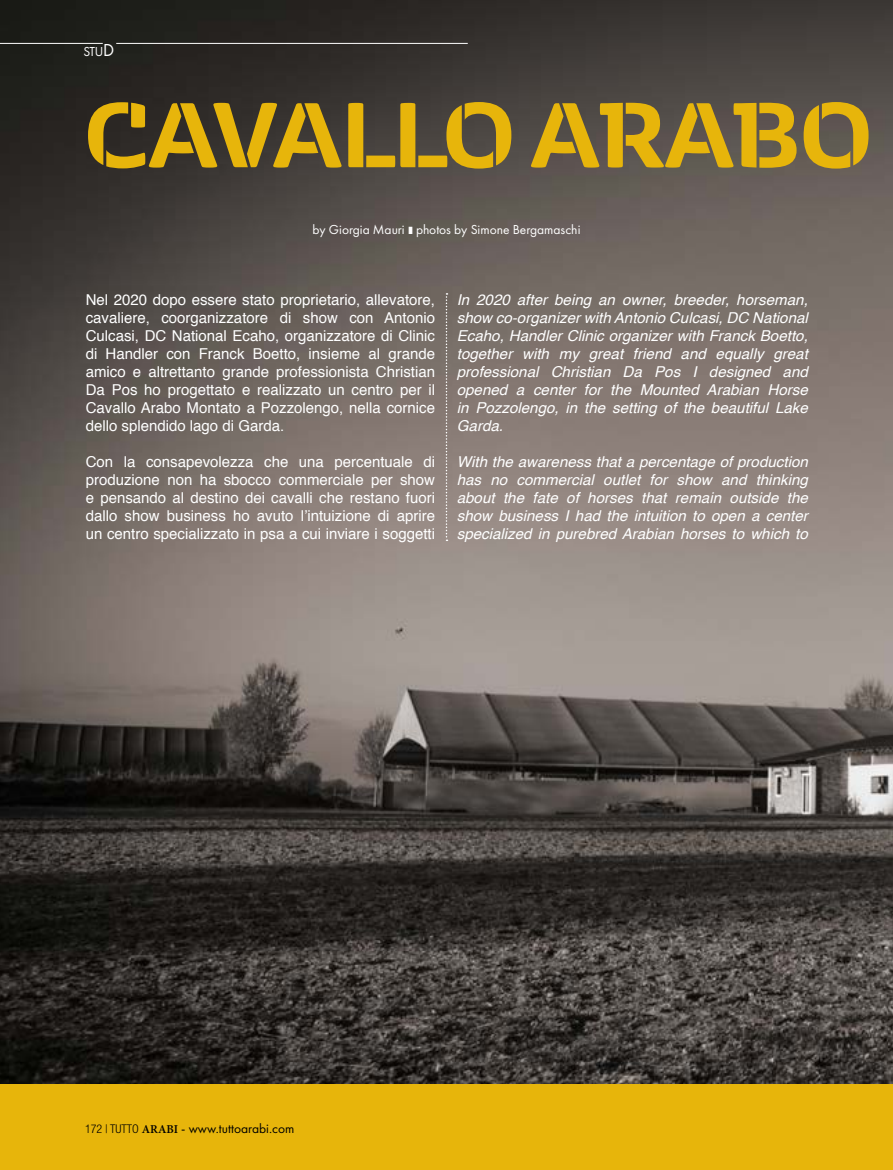
<style>
.page{position:relative;width:893px;height:1170px;background:#fff}
.page>*{position:absolute;margin:0;border:0;box-sizing:border-box;transform-origin:0 0}
.t1{font:800 108.9px "Kobenhavn Stencil";letter-spacing:-.045em;color:#e7b50b;scale:.91 1}
.t2{font:15px/18px "Helvetica";color:#fff;text-align:justify}
.t3{font:italic 15px/18px "Helvetica";color:#fff;text-align:justify}
.t4{font:13.5px "Futura PT";color:#fff}
.t5{font:13.5px "Futura PT";color:#000}
.s1{font-size:18px}
.s2{font-family:"Helvetica Neue LT Std";font-weight:300;font-stretch:condensed;font-size:12px}
.s3{font-family:"Minion Pro";font-weight:600;font-size:12px}
</style>
<div class="page">
<img style="left:0;top:0;width:893px;height:1084px">
<div style="left:0;top:1084px;width:893px;height:85px;background:#e7b50b"></div>
<svg style="left:446px;top:293px;width:1px;height:248px"></svg>
<hr style="left:116px;top:43px;width:352px;height:1px;background:#fff">
<hr style="left:0;top:43px;width:103px;height:1px;background:#fff">
<svg style="left:409px;top:226px;width:3px;height:8px"></svg>
<p class="t4" style="left:83px;top:44px;width:33px">STU<span class="s1">D</span></p>
<h1 class="t1" style="left:82px;top:53px;width:871px">CAVALLO ARABO</h1>
<p class="t4" style="left:312px;top:221px;width:269px">by Giorgia Mauri photos by Simone Bergamaschi</p>
<p class="t2" style="left:86px;top:291px;width:351px">Nel 2020 dopo essere stato proprietario, allevatore, cavaliere, coorganizzatore di show con Antonio Culcasi, DC National Ecaho, organizzatore di Clinic di Handler con Franck Boetto, insieme al grande amico e altrettanto grande professionista Christian Da Pos ho progettato e realizzato un centro per il Cavallo Arabo Montato a Pozzolengo, nella cornice dello splendido lago di Garda.</p>
<p class="t2" style="left:86px;top:453px;width:351px">Con la consapevolezza che una percentuale di produzione non ha sbocco commerciale per show e pensando al destino dei cavalli che restano fuori dallo show business ho avuto l’intuizione di aprire un centro specializzato in psa a cui inviare i soggetti</p>
<p class="t3" style="left:457px;top:291px;width:353px">In 2020 after being an owner, breeder, horseman, show co-organizer with Antonio Culcasi, DC National Ecaho, Handler Clinic organizer with Franck Boetto, together with my great friend and equally great professional Christian Da Pos I designed and opened a center for the Mounted Arabian Horse in Pozzolengo, in the setting of the beautiful Lake Garda.</p>
<p class="t3" style="left:457px;top:453px;width:353px">With the awareness that a percentage of production has no commercial outlet for show and thinking about the fate of horses that remain outside the show business I had the intuition to open a center specialized in purebred Arabian horses to which to</p>
<p class="t5" style="left:85px;top:1119px;width:211px"><span class="s2">172 | TUTTO</span> <span class="s3">ARABI</span> - www.tuttoarabi.com</p>
</div>
